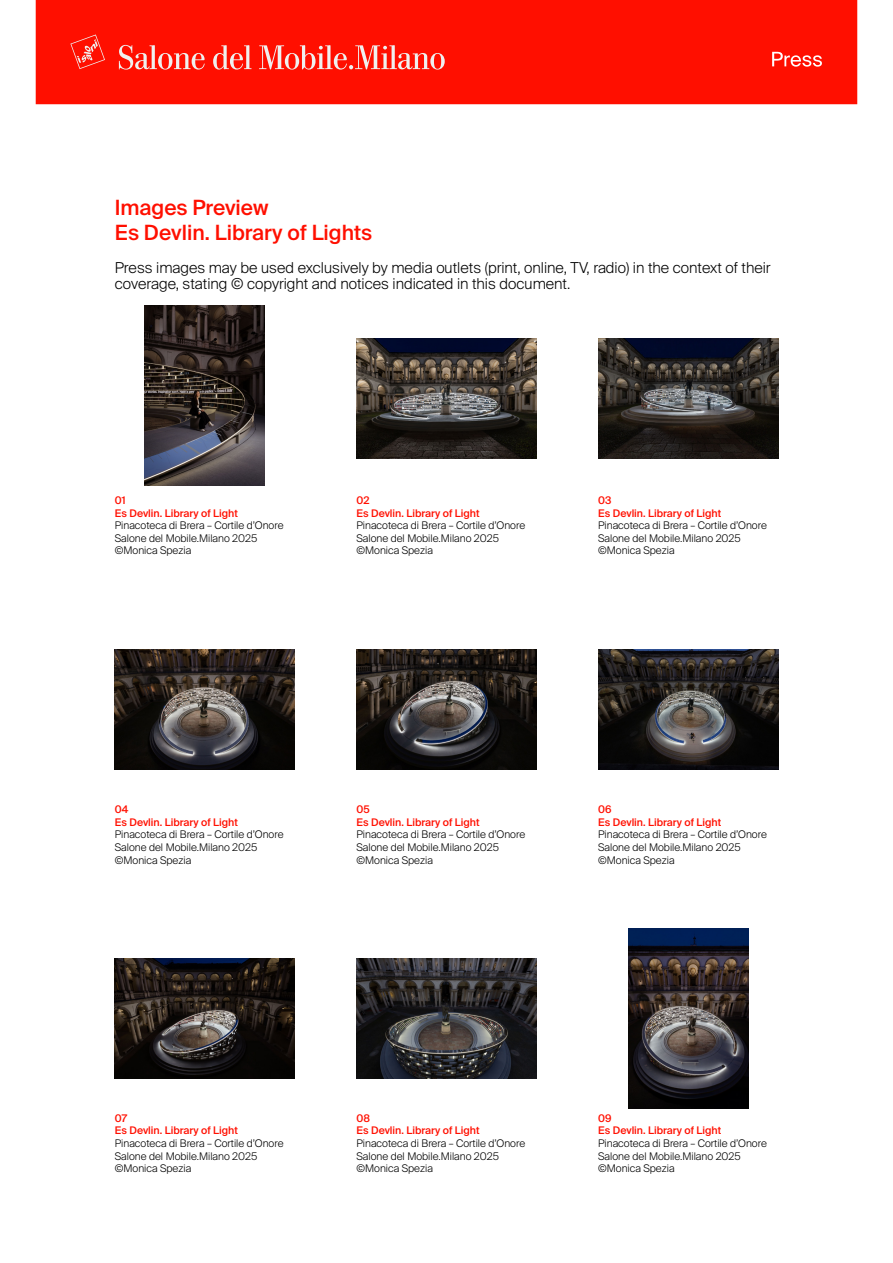
<style>
.page{position:relative;width:893px;height:1263px;background:#fff}
.page>*{position:absolute;margin:0;border:0;box-sizing:border-box;transform-origin:0 0}
.t1{font:500 21px "Suisse Intl";color:#ff0f00}
.t2{font:300 15px/16.5px "Suisse Intl";color:#000}
.t3{font:300 10.5px/12.6px "Suisse Intl";color:#000}
.t4{font:500 10.5px "Suisse Intl";color:#ff0f00}
</style>
<div class="page">
<div style="left:36px;top:0;width:821px;height:104px;background:#ff0f00"></div>
<svg style="left:119px;top:45px;width:86px;height:25px"></svg>
<svg style="left:213px;top:45px;width:39px;height:25px"></svg>
<svg style="left:259px;top:45px;width:186px;height:25px"></svg>
<svg style="left:70px;top:34px;width:35px;height:35px"></svg>
<svg style="left:772px;top:52px;width:50px;height:15px"></svg>
<img style="left:356px;top:339px;width:180px;height:120px">
<img style="left:598px;top:339px;width:180px;height:120px">
<img style="left:115px;top:649px;width:180px;height:120px">
<img style="left:357px;top:649px;width:180px;height:120px">
<img style="left:599px;top:649px;width:180px;height:120px">
<img style="left:144px;top:306px;width:120px;height:180px">
<img style="left:357px;top:958px;width:180px;height:120px">
<img style="left:629px;top:928px;width:120px;height:180px">
<img style="left:115px;top:958px;width:180px;height:120px">
<p class="t1" style="left:115px;top:196px;width:155px">Images Preview</p>
<p class="t1" style="left:115px;top:221px;width:259px">Es Devlin. Library of Lights</p>
<p class="t2" style="left:115px;top:259px;width:657px">Press images may be used exclusively by media outlets (print, online, TV, radio) in the context of their coverage, stating © copyright and notices indicated in this document.</p>
<p class="t4" style="left:115px;top:494px;width:12px">01</p>
<p class="t4" style="left:115px;top:507px;width:125px">Es Devlin. Library of Light</p>
<p class="t3" style="left:115px;top:519px;width:170px">Pinacoteca di Brera – Cortile d’Onore</p>
<p class="t3" style="left:115px;top:532px;width:144px">Salone del Mobile.Milano 2025 ©Monica Spezia</p>
<p class="t4" style="left:356px;top:494px;width:14px">02</p>
<p class="t4" style="left:356px;top:507px;width:125px">Es Devlin. Library of Light</p>
<p class="t3" style="left:356px;top:519px;width:170px">Pinacoteca di Brera – Cortile d’Onore</p>
<p class="t3" style="left:356px;top:532px;width:144px">Salone del Mobile.Milano 2025 ©Monica Spezia</p>
<p class="t4" style="left:598px;top:494px;width:15px">03</p>
<p class="t4" style="left:598px;top:507px;width:125px">Es Devlin. Library of Light</p>
<p class="t3" style="left:598px;top:519px;width:170px">Pinacoteca di Brera – Cortile d’Onore</p>
<p class="t3" style="left:598px;top:532px;width:144px">Salone del Mobile.Milano 2025 ©Monica Spezia</p>
<p class="t4" style="left:115px;top:803px;width:15px">04</p>
<p class="t4" style="left:115px;top:816px;width:125px">Es Devlin. Library of Light</p>
<p class="t3" style="left:115px;top:828px;width:170px">Pinacoteca di Brera – Cortile d’Onore</p>
<p class="t3" style="left:115px;top:841px;width:144px">Salone del Mobile.Milano 2025 ©Monica Spezia</p>
<p class="t4" style="left:356px;top:803px;width:15px">05</p>
<p class="t4" style="left:356px;top:816px;width:125px">Es Devlin. Library of Light</p>
<p class="t3" style="left:356px;top:828px;width:170px">Pinacoteca di Brera – Cortile d’Onore</p>
<p class="t3" style="left:356px;top:841px;width:144px">Salone del Mobile.Milano 2025 ©Monica Spezia</p>
<p class="t4" style="left:598px;top:803px;width:15px">06</p>
<p class="t4" style="left:598px;top:816px;width:125px">Es Devlin. Library of Light</p>
<p class="t3" style="left:598px;top:828px;width:170px">Pinacoteca di Brera – Cortile d’Onore</p>
<p class="t3" style="left:598px;top:841px;width:144px">Salone del Mobile.Milano 2025 ©Monica Spezia</p>
<p class="t4" style="left:115px;top:1112px;width:14px">07</p>
<p class="t4" style="left:115px;top:1124px;width:125px">Es Devlin. Library of Light</p>
<p class="t3" style="left:115px;top:1137px;width:170px">Pinacoteca di Brera – Cortile d’Onore</p>
<p class="t3" style="left:115px;top:1150px;width:144px">Salone del Mobile.Milano 2025 ©Monica Spezia</p>
<p class="t4" style="left:356px;top:1112px;width:15px">08</p>
<p class="t4" style="left:356px;top:1124px;width:125px">Es Devlin. Library of Light</p>
<p class="t3" style="left:356px;top:1137px;width:170px">Pinacoteca di Brera – Cortile d’Onore</p>
<p class="t3" style="left:356px;top:1150px;width:144px">Salone del Mobile.Milano 2025 ©Monica Spezia</p>
<p class="t4" style="left:598px;top:1112px;width:15px">09</p>
<p class="t4" style="left:598px;top:1124px;width:125px">Es Devlin. Library of Light</p>
<p class="t3" style="left:598px;top:1137px;width:170px">Pinacoteca di Brera – Cortile d’Onore</p>
<p class="t3" style="left:598px;top:1150px;width:144px">Salone del Mobile.Milano 2025 ©Monica Spezia</p>
</div>
